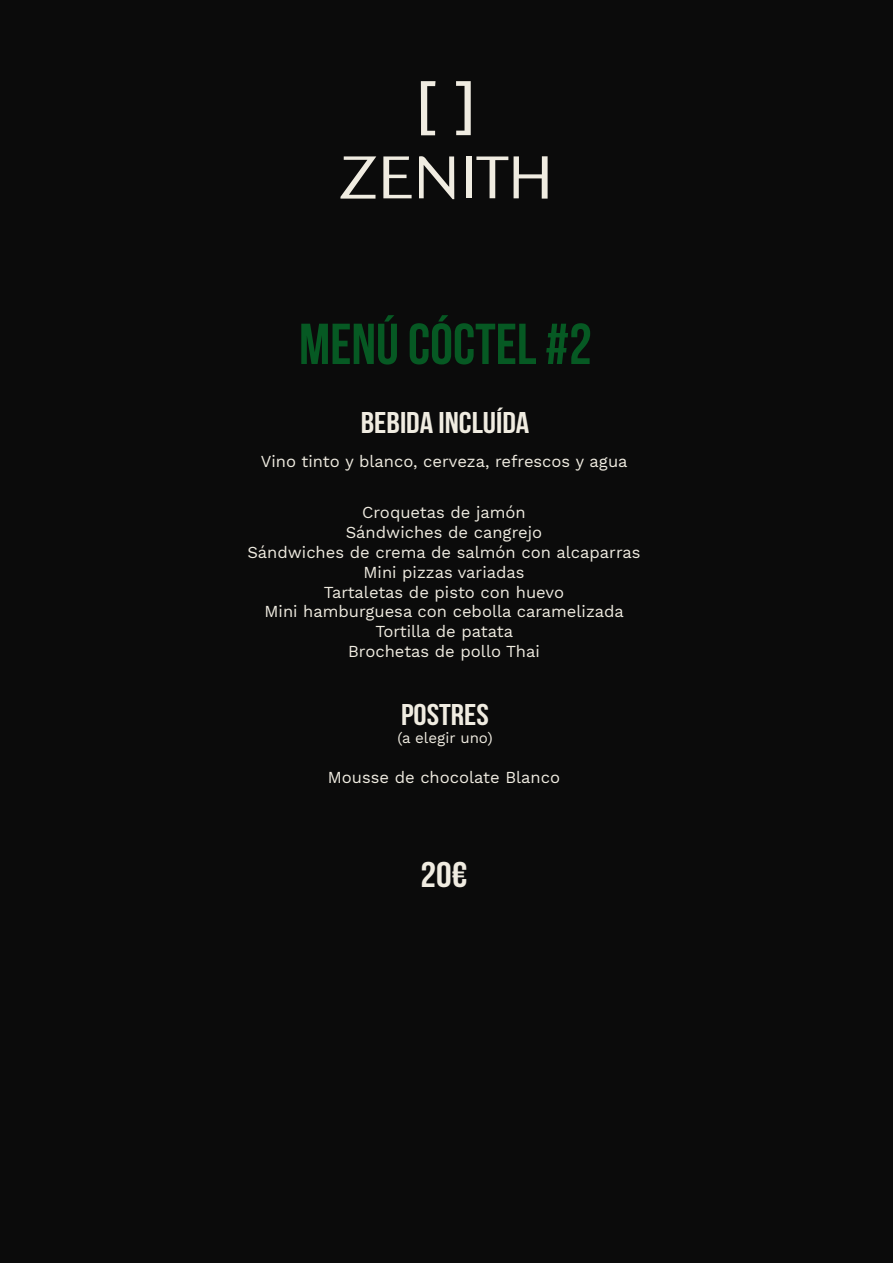
<style>
.page{position:relative;width:893px;height:1263px;background:#0b0b0b}
.page>*{position:absolute;margin:0;border:0;box-sizing:border-box;transform-origin:0 0}
.t1{font:700 57.6px "Bebas Neue";color:#065923}
.t2{font:700 35.7px "Bebas Neue";color:#f0ece1;scale:1.11 1}
.t3{font:700 30px "Bebas Neue";color:#f0ece1;scale:1.11 1}
.t4{font:16.5px/19.8px "Work Sans";color:#f0ece1;text-align:center}
.t5{font:15px "Work Sans";color:#f0ece1}
</style>
<div class="page">
<svg style="left:419px;top:156px;width:35px;height:43px"></svg>
<svg style="left:514px;top:156px;width:34px;height:43px"></svg>
<svg style="left:340px;top:156px;width:36px;height:43px"></svg>
<svg style="left:421px;top:81px;width:14px;height:54px"></svg>
<svg style="left:456px;top:81px;width:15px;height:54px"></svg>
<svg style="left:383px;top:156px;width:29px;height:42px"></svg>
<svg style="left:476px;top:156px;width:32px;height:42px"></svg>
<div style="left:466px;top:156px;width:5px;height:42px;background:#f0ece1"></div>
<h1 class="t1" style="left:299px;top:312px;width:294px">MENÚ CÓCTEL #2</h1>
<h3 class="t3" style="left:361px;top:407px;width:153px">BEBIDA INCLUÍDA</h3>
<p class="t4" style="left:261px;top:452px;width:368px">Vino tinto y blanco, cerveza, refrescos y agua</p>
<p class="t4" style="left:247px;top:504px;width:395px">Croquetas de jamón<br>Sándwiches de cangrejo<br>Sándwiches de crema de salmón con alcaparras<br>Mini pizzas variadas<br>Tartaletas de pisto con huevo<br>Mini hamburguesa con cebolla caramelizada<br>Tortilla de patata<br>Brochetas de pollo Thai</p>
<h3 class="t3" style="left:401px;top:698px;width:81px">POSTRES</h3>
<p class="t5" style="left:397px;top:729px;width:97px">(a elegir uno)</p>
<p class="t4" style="left:328px;top:768px;width:234px">Mousse de chocolate Blanco</p>
<h2 class="t2" style="left:421px;top:855px;width:44px">20€</h2>
</div>
